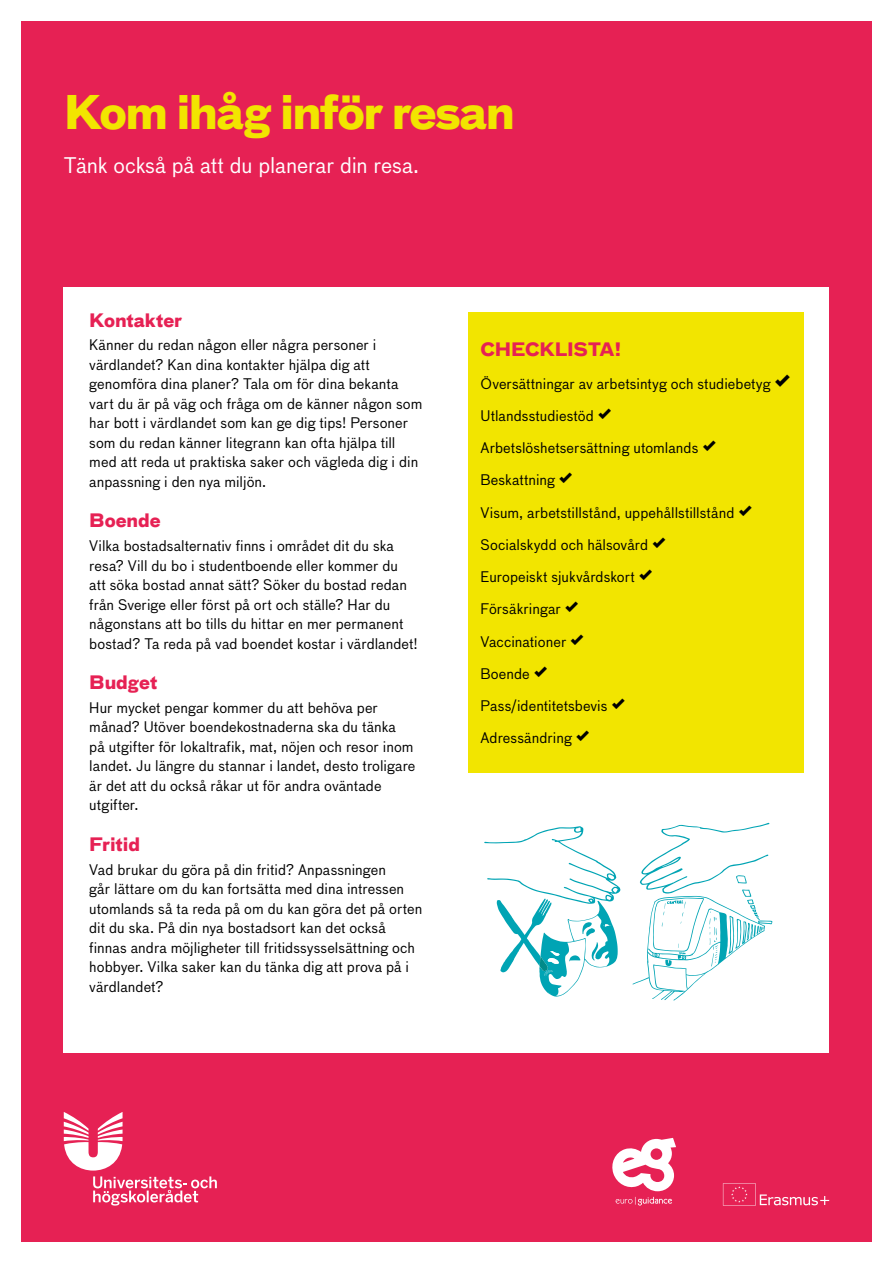
<style>
.page{position:relative;width:893px;height:1263px;background:#fff}
.page>*{position:absolute;margin:0;border:0;box-sizing:border-box;transform-origin:0 0}
.t1{font:700 45px "Bau Pro";letter-spacing:-.035em;color:#f2e500}
.Ingress{font:21px "Bau Pro";letter-spacing:-.005em;color:#fff}
.t2{font:700 18px "Bau Pro";letter-spacing:-.005em;color:#e62154}
.Brödtext{font:14.25px/19.5px "Bau Pro";letter-spacing:.005em;color:#000}
</style>
<div class="page">
<div style="left:21px;top:21px;width:851px;height:1221px;background:#e62154"></div>
<svg style="left:93px;top:1176px;width:124px;height:29px"></svg>
<svg style="left:64px;top:1112px;width:59px;height:58px"></svg>
<svg style="left:616px;top:1197px;width:56px;height:8px"></svg>
<svg style="left:612px;top:1138px;width:64px;height:53px"></svg>
<svg style="left:723px;top:1183px;width:106px;height:22px"></svg>
<div style="left:64px;top:287px;width:765px;height:765px;background:#fff"></div>
<div style="left:468px;top:313px;width:336px;height:460px;background:#f2e500"></div>
<svg style="left:633px;top:823px;width:139px;height:177px"></svg>
<svg style="left:484px;top:826px;width:136px;height:170px"></svg>
<h1 class="t1" style="left:64px;top:73px;width:453px">Kom ihåg inför resan</h1>
<p class="Ingress" style="left:64px;top:150px;width:357px">Tänk också på att du planerar din resa.</p>
<h3 class="t2" style="left:89px;top:304px;width:94px">Kontakter</h3>
<p class="Brödtext" style="left:89px;top:335px;width:334px">Känner du redan någon eller några personer i värdlandet? Kan dina kontakter hjälpa dig att genomföra dina planer? Tala om för dina bekanta vart du är på väg och fråga om de känner någon som har bott i värdlandet som kan ge dig tips! Personer som du redan känner litegrann kan ofta hjälpa till med att reda ut praktiska saker och vägleda dig i din anpassning i den nya miljön.</p>
<h3 class="t2" style="left:89px;top:505px;width:73px">Boende</h3>
<p class="Brödtext" style="left:89px;top:535px;width:330px">Vilka bostadsalternativ finns i området dit du ska resa? Vill du bo i studentboende eller kommer du att söka bostad annat sätt? Söker du bostad redan från Sverige eller först på ort och ställe? Har du någonstans att bo tills du hittar en mer permanent bostad? Ta reda på vad boendet kostar i värdlandet!</p>
<h3 class="t2" style="left:89px;top:667px;width:70px">Budget</h3>
<p class="Brödtext" style="left:89px;top:697px;width:328px">Hur mycket pengar kommer du att behöva per månad? Utöver boendekostnaderna ska du tänka<br>på utgifter för lokaltrafik, mat, nöjen och resor inom landet. Ju längre du stannar i landet, desto troligare är det att du också råkar ut för andra oväntade utgifter.</p>
<h3 class="t2" style="left:89px;top:829px;width:52px">Fritid</h3>
<p class="Brödtext" style="left:89px;top:859px;width:335px">Vad brukar du göra på din fritid? Anpassningen<br>går lättare om du kan fortsätta med dina intressen utomlands så ta reda på om du kan göra det på orten dit du ska. På din nya bostadsort kan det också finnas andra möjligheter till fritidssysselsättning och hobbyer. Vilka saker kan du tänka dig att prova på i värdlandet?</p>
<h3 class="t2" style="left:480px;top:334px;width:142px">CHECKLISTA!</h3>
<p class="Brödtext" style="left:480px;top:373px;width:291px">Översättningar av arbetsintyg och studiebetyg</p>
<p class="Brödtext" style="left:480px;top:405px;width:115px">Utlandsstudiestöd</p>
<p class="Brödtext" style="left:480px;top:437px;width:219px">Arbetslöshetsersättning utomlands</p>
<p class="Brödtext" style="left:480px;top:470px;width:76px">Beskattning</p>
<p class="Brödtext" style="left:480px;top:502px;width:255px">Visum, arbetstillstånd, uppehållstillstånd</p>
<p class="Brödtext" style="left:480px;top:534px;width:169px">Socialskydd och hälsovård</p>
<p class="Brödtext" style="left:480px;top:566px;width:156px">Europeiskt sjukvårdskort</p>
<p class="Brödtext" style="left:480px;top:599px;width:82px">Försäkringar</p>
<p class="Brödtext" style="left:480px;top:631px;width:87px">Vaccinationer</p>
<p class="Brödtext" style="left:480px;top:663px;width:51px">Boende</p>
<p class="Brödtext" style="left:480px;top:696px;width:128px">Pass/identitetsbevis</p>
<p class="Brödtext" style="left:480px;top:728px;width:93px">Adressändring</p>
</div>
